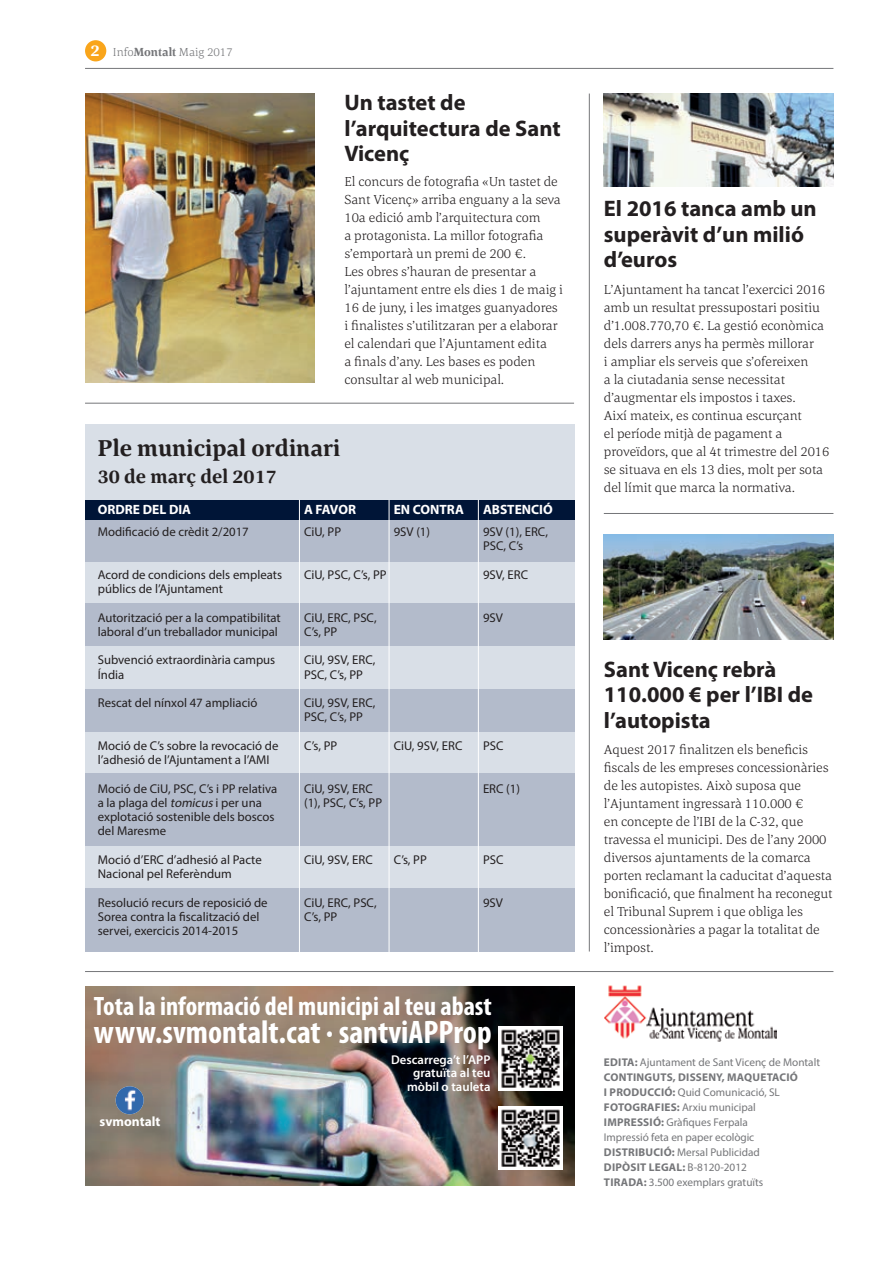
<style>
.page{position:relative;width:893px;height:1263px;background:#fff}
.page>*{position:absolute;margin:0;border:0;box-sizing:border-box;transform-origin:0 0}
.t1{font:700 condensed 32.7px "Myriad Pro";color:#fff}
.t2{font:700 condensed 26.7px "Myriad Pro";color:#fff}
.Títol_Editorial{font:700 23.55px "Corda W01";color:#231f20}
.t3{font:700 22.5px/25.5px "Myriad Pro";color:#231f20}
.Data_ple_municipal{font:700 19.5px "Corda W01";color:#231f20}
.Text_comú{font:300 13.5px/18px "Corda";color:#231f20}
.Text_comú-2{font:700 13.5px "Myriad Pro";color:#fff}
.Text_comú-3{font:12.75px/14.2px "Myriad Pro";color:#231f20}
.Text_comú-4{font:600 12.75px/13.5px "Myriad Pro";color:#fff;text-align:center}
.t4{font:300 12px "Corda";color:#757679}
.Text_comú-5{font:11.25px "Myriad Pro";color:#757679}
.Text_comú-6{font:700 11.25px "Myriad Pro";letter-spacing:.02em;color:#757679}
.s1{font-family:"Corda W01";font-weight:700;font-size:16.5px;color:#fff}
.s2{font-family:"Corda W01";font-weight:700}
.s3{font-style:italic}
.s4{font-weight:700}
.s5{font-weight:400}
</style>
<div class="page">
<div style="left:85px;top:40px;width:21px;height:21px;background:#f9a51b;border-radius:50%"></div>
<hr style="left:85px;top:68px;width:748px;height:1px;background:#757679">
<img style="left:85px;top:987px;width:489px;height:199px">
<img style="left:116px;top:1086px;width:28px;height:28px;border-radius:14px">
<img style="left:604px;top:985px;width:173px;height:57px">
<img style="left:499px;top:1027px;width:63px;height:63px">
<img style="left:499px;top:1106px;width:63px;height:64px">
<hr style="left:85px;top:971px;width:748px;height:1px;background:#757679">
<div style="left:85px;top:424px;width:489px;height:527px;background:#d9dfe7"></div>
<div style="left:85px;top:888px;width:489px;height:63px;background:#b3bbcb"></div>
<img style="left:85px;top:94px;width:230px;height:289px">
<img style="left:604px;top:94px;width:229px;height:92px">
<hr style="left:85px;top:403px;width:489px;height:1px;background:#757679">
<hr style="left:589px;top:94px;width:1px;height:857px;background:#757679">
<img style="left:604px;top:534px;width:229px;height:106px">
<hr style="left:604px;top:513px;width:229px;height:1px;background:#757679">
<div style="left:85px;top:773px;width:489px;height:73px;background:#b3bbcb"></div>
<div style="left:85px;top:604px;width:489px;height:42px;background:#b3bbcb"></div>
<div style="left:85px;top:519px;width:489px;height:43px;background:#b3bbcb"></div>
<div style="left:85px;top:500px;width:489px;height:19px;background:#001537"></div>
<div style="left:85px;top:689px;width:489px;height:42px;background:#b3bbcb"></div>
<hr style="left:299px;top:500px;width:1px;height:457px;background:#fff">
<hr style="left:389px;top:500px;width:1px;height:457px;background:#fff">
<hr style="left:478px;top:500px;width:1px;height:457px;background:#fff">
<p class="t4" style="left:91px;top:44px;width:144px"><span class="s1">2</span> Info<span class="s2">Montalt</span> Maig 2017</p>
<p class="t3" style="left:344px;top:89px;width:218px">Un tastet de l’arquitectura de Sant<br>Vicenç</p>
<p class="Text_comú" style="left:344px;top:172px;width:218px">El concurs de fotografia «Un tastet de Sant Vicenç» arriba enguany a la seva 10a edició amb l’arquitectura com<br>a protagonista. La millor fotografia s’emportarà un premi de 200 €.</p>
<p class="Text_comú" style="left:344px;top:262px;width:220px">Les obres s’hauran de presentar a l’ajuntament entre els dies 1 de maig i 16 de juny, i les imatges guanyadores i finalistes s’utilitzaran per a elaborar el calendari que l’Ajuntament edita<br>a finals d’any. Les bases es poden consultar al web municipal.</p>
<p class="Títol_Editorial" style="left:98px;top:434px;width:244px">Ple municipal ordinari</p>
<p class="Data_ple_municipal" style="left:98px;top:465px;width:181px">30 de març del 2017</p>
<p class="Text_comú-2" style="left:304px;top:501px;width:54px">A FAVOR</p>
<p class="Text_comú-3" style="left:304px;top:524px;width:39px">CiU, PP</p>
<p class="Text_comú-3" style="left:304px;top:567px;width:84px">CiU, PSC, C’s, PP</p>
<p class="Text_comú-3" style="left:304px;top:610px;width:74px">CiU, ERC, PSC,<br>C’s, PP</p>
<p class="Text_comú-3" style="left:304px;top:653px;width:73px">CiU, 9SV, ERC,<br>PSC, C’s, PP</p>
<p class="Text_comú-3" style="left:304px;top:695px;width:73px">CiU, 9SV, ERC,<br>PSC, C’s, PP</p>
<p class="Text_comú-3" style="left:304px;top:738px;width:35px">C’s, PP</p>
<p class="Text_comú-3" style="left:304px;top:781px;width:80px">CiU, 9SV, ERC (1), PSC, C’s, PP</p>
<p class="Text_comú-2" style="left:98px;top:501px;width:95px">ORDRE DEL DIA</p>
<p class="Text_comú-3" style="left:98px;top:524px;width:153px">Modificació de crèdit 2/2017</p>
<p class="Text_comú-3" style="left:98px;top:567px;width:186px">Acord de condicions dels empleats públics de l’Ajuntament</p>
<p class="Text_comú-3" style="left:98px;top:610px;width:185px">Autorització per a la compatibilitat laboral d’un treballador municipal</p>
<p class="Text_comú-3" style="left:98px;top:653px;width:179px">Subvenció extraordinària campus<br>Índia</p>
<p class="Text_comú-3" style="left:98px;top:695px;width:161px">Rescat del nínxol 47 ampliació</p>
<p class="Text_comú-3" style="left:98px;top:738px;width:182px">Moció de C’s sobre la revocació de l’adhesió de l’Ajuntament a l’AMI</p>
<p class="Text_comú-3" style="left:98px;top:781px;width:181px">Moció de CiU, PSC, C’s i PP relativa a la plaga del <span class="s3">tomicus</span> i per una explotació sostenible dels boscos del Maresme</p>
<p class="Text_comú-3" style="left:98px;top:852px;width:165px">Moció d’ERC d’adhesió al Pacte<br>Nacional pel Referèndum</p>
<p class="Text_comú-3" style="left:98px;top:895px;width:171px">Resolució recurs de reposició de<br>Sorea contra la fiscalització del servei, exercicis 2014-2015</p>
<p class="Text_comú-3" style="left:304px;top:852px;width:70px">CiU, 9SV, ERC</p>
<p class="Text_comú-3" style="left:304px;top:895px;width:74px">CiU, ERC, PSC,<br>C’s, PP</p>
<p class="Text_comú-2" style="left:394px;top:501px;width:72px">EN CONTRA</p>
<p class="Text_comú-3" style="left:394px;top:524px;width:38px">9SV (1)</p>
<p class="Text_comú-3" style="left:394px;top:738px;width:70px">CiU, 9SV, ERC</p>
<p class="Text_comú-3" style="left:394px;top:852px;width:35px">C’s, PP</p>
<p class="Text_comú-2" style="left:483px;top:501px;width:71px">ABSTENCIÓ</p>
<p class="Text_comú-3" style="left:483px;top:524px;width:66px">9SV (1), ERC,<br>PSC, C’s</p>
<p class="Text_comú-3" style="left:483px;top:567px;width:47px">9SV, ERC</p>
<p class="Text_comú-3" style="left:483px;top:610px;width:21px">9SV</p>
<p class="Text_comú-3" style="left:483px;top:738px;width:22px">PSC</p>
<p class="Text_comú-3" style="left:483px;top:781px;width:39px">ERC (1)</p>
<p class="Text_comú-3" style="left:483px;top:852px;width:22px">PSC</p>
<p class="Text_comú-3" style="left:483px;top:895px;width:21px">9SV</p>
<p class="t2" style="left:94px;top:989px;width:399px">Tota la informació del municipi al teu abast</p>
<p class="t1" style="left:94px;top:1012px;width:399px">www.svmontalt.cat · santviAPProp</p>
<p class="Text_comú-2" style="left:100px;top:1112px;width:62px">svmontalt</p>
<p class="Text_comú-4" style="left:391px;top:1052px;width:101px">Descarrega’t l’APP</p>
<p class="Text_comú-4" style="left:407px;top:1066px;width:85px">gratuïta al teu mòbil o tauleta</p>
<p class="t3" style="left:604px;top:195px;width:214px">El 2016 tanca amb un superàvit d’un milió d’euros</p>
<p class="Text_comú" style="left:604px;top:280px;width:223px">L’Ajuntament ha tancat l’exercici 2016 amb un resultat pressupostari positiu d’1.008.770,70 €. La gestió econòmica dels darrers anys ha permès millorar<br>i ampliar els serveis que s’ofereixen<br>a la ciutadania sense necessitat d’augmentar els impostos i taxes.</p>
<p class="Text_comú" style="left:604px;top:406px;width:227px">Així mateix, es continua escurçant<br>el període mitjà de pagament a proveïdors, que al 4t trimestre del 2016 se situava en els 13 dies, molt per sota del límit que marca la normativa.</p>
<p class="t3" style="left:604px;top:656px;width:211px">Sant Vicenç rebrà<br>110.000 € per l’IBI de l’autopista</p>
<p class="Text_comú" style="left:604px;top:740px;width:230px">Aquest 2017 finalitzen els beneficis fiscals de les empreses concessionàries de les autopistes. Això suposa que l’Ajuntament ingressarà 110.000 €<br>en concepte de l’IBI de la C-32, que travessa el municipi. Des de l’any 2000 diversos ajuntaments de la comarca porten reclamant la caducitat d’aquesta bonificació, que finalment ha reconegut el Tribunal Suprem i que obliga les concessionàries a pagar la totalitat de l’impost.</p>
<p class="Text_comú-5" style="left:604px;top:1055px;width:218px"><span class="s4">EDITA:</span> Ajuntament de Sant Vicenç de Montalt</p>
<p class="Text_comú-6" style="left:604px;top:1069px;width:196px">CONTINGUTS, DISSENY, MAQUETACIÓ</p>
<p class="Text_comú-5" style="left:604px;top:1085px;width:177px"><span class="s4">I PRODUCCIÓ:</span> Quid Comunicació, SL</p>
<p class="Text_comú-5" style="left:604px;top:1100px;width:153px"><span class="s4">FOTOGRAFIES:</span> Arxiu municipal</p>
<p class="Text_comú-5" style="left:604px;top:1115px;width:146px"><span class="s4">IMPRESSIÓ:</span> Gràfiques Ferpala</p>
<p class="Text_comú-5" style="left:604px;top:1130px;width:152px">Impressió feta en paper ecològic</p>
<p class="Text_comú-5" style="left:604px;top:1145px;width:157px"><span class="s4">DISTRIBUCIÓ:</span> Mersal Publicidad</p>
<p class="Text_comú-6" style="left:604px;top:1159px;width:144px">DIPÒSIT LEGAL: <span class="s5">B-8120-2012</span></p>
<p class="Text_comú-5" style="left:604px;top:1175px;width:161px"><span class="s4">TIRADA:</span> 3.500 exemplars gratuïts</p>
</div>
